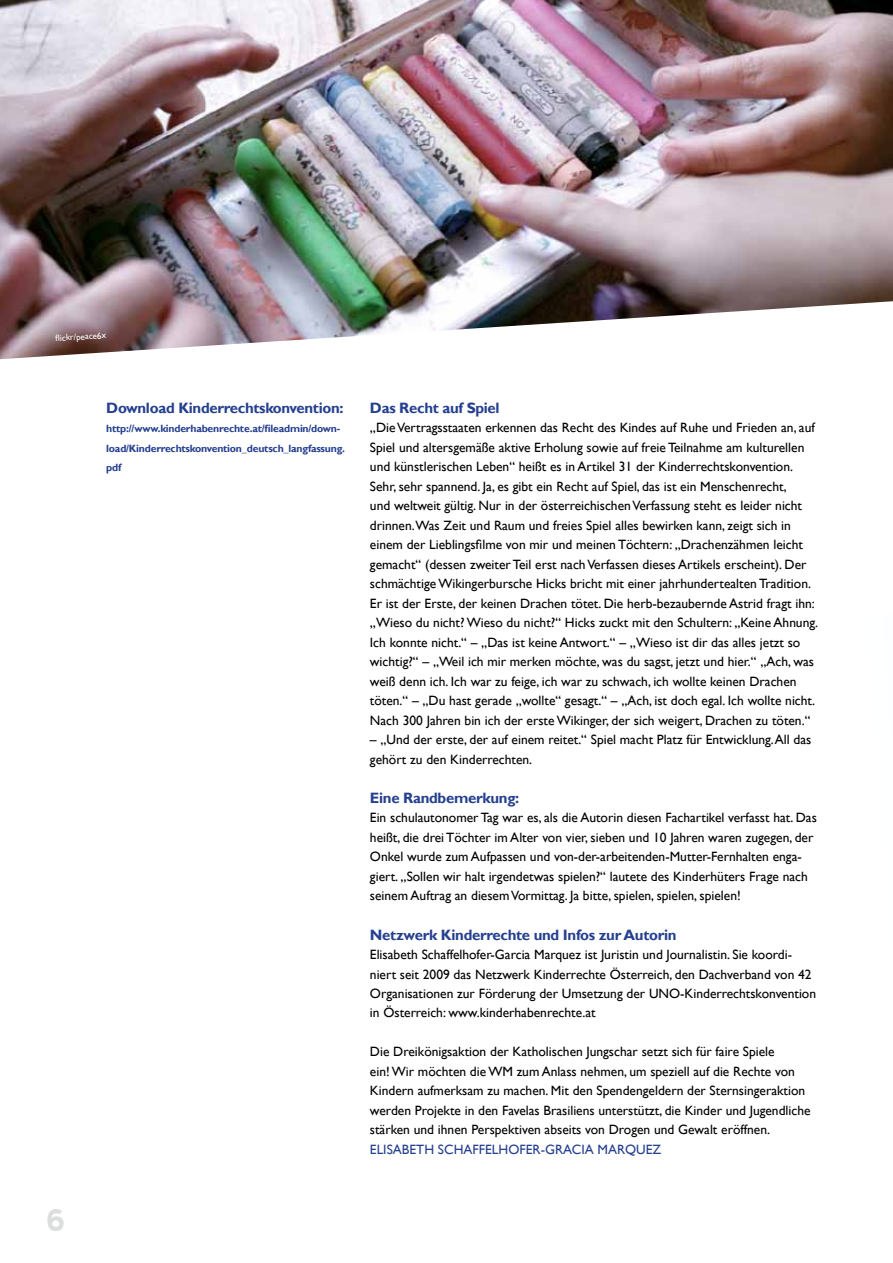
<style>
.page{position:relative;width:893px;height:1263px;background:#fff}
.page>*{position:absolute;margin:0;border:0;box-sizing:border-box;transform-origin:0 0}
.t1{font:700 30px "nevis";color:#dcddde}
.t2{font:700 15px "Gill Sans";letter-spacing:-.02em;color:#25408f}
.t3{font:13.5px/19.5px "Gill Sans";color:#000}
.t4{font:13.5px "Gill Sans";color:#25408f}
.t5{font:700 10.5px/19.5px "Gill Sans";letter-spacing:-.02em;color:#25408f}
.t6{font:9px "Gill Sans";color:#fff}
</style>
<div class="page">
<img style="left:0;top:0;width:893px;height:359px">
<p class="t6" style="left:55px;top:333px;width:52px;rotate:-3deg">fl ickr/peace6x</p>
<p class="t2" style="left:106px;top:399px;width:239px">Download Kinderrechtskonvention:</p>
<p class="t5" style="left:106px;top:419px;width:240px">http://www.kinderhabenrechte.at/fileadmin/down&shy;load/Kinderrechtskonvention_deutsch_langfassung. pdf</p>
<h1 class="t1" style="left:46px;top:1203px;width:22px">6</h1>
<p class="t2" style="left:370px;top:399px;width:131px">Das Recht auf Spiel</p>
<p class="t3" style="left:370px;top:418px;width:450px">„Die Vertragsstaaten erkennen das Recht des Kindes auf Ruhe und Frieden an, auf Spiel und altersgemäße aktive Erholung sowie auf freie Teilnahme am kulturellen und künstlerischen Leben“ heißt es in Artikel 31 der Kinderrechtskonvention.<br>Sehr, sehr spannend. Ja, es gibt ein Recht auf Spiel, das ist ein Menschenrecht,<br>und weltweit gültig. Nur in der österreichischen Verfassung steht es leider nicht drinnen.Was Zeit und Raum und freies Spiel alles bewirken kann, zeigt sich in einem der Lieblingsfilme von mir und meinen Töchtern: „Drachenzähmen leicht gemacht“ (dessen zweiter Teil erst nach Verfassen dieses Artikels erscheint). Der schmächtige Wikingerbursche Hicks bricht mit einer jahrhundertealten Tradition.<br>Er ist der Erste, der keinen Drachen tötet. Die herb-bezaubernde Astrid fragt ihn: „Wieso du nicht? Wieso du nicht?“ Hicks zuckt mit den Schultern: „Keine Ahnung.<br>Ich konnte nicht.“ – „Das ist keine Antwort.“ – „Wieso ist dir das alles jetzt so wichtig?“ – „Weil ich mir merken möchte, was du sagst, jetzt und hier.“ „Ach, was weiß denn ich. Ich war zu feige, ich war zu schwach, ich wollte keinen Drachen töten.“ – „Du hast gerade „wollte“ gesagt.“ – „Ach, ist doch egal. Ich wollte nicht.<br>Nach 300 Jahren bin ich der erste Wikinger, der sich weigert, Drachen zu töten.“</p>
<p class="t3" style="left:370px;top:730px;width:443px">– „Und der erste, der auf einem reitet.“ Spiel macht Platz für Entwicklung. All das gehört zu den Kinderrechten.</p>
<p class="t2" style="left:370px;top:789px;width:151px">Eine Randbemerkung:</p>
<p class="t3" style="left:370px;top:808px;width:448px">Ein schulautonomer Tag war es, als die Autorin diesen Fachartikel verfasst hat. Das heißt, die drei Töchter im Alter von vier, sieben und 10 Jahren waren zugegen, der Onkel wurde zum Aufpassen und von-der-arbeitenden-Mutter-Fernhalten enga&shy;giert. „Sollen wir halt irgendetwas spielen?“ lautete des Kinderhüters Frage nach seinem Auftrag an diesem Vormittag. Ja bitte, spielen, spielen, spielen!</p>
<p class="t2" style="left:370px;top:925px;width:308px">Netzwerk Kinderrechte und Infos zur Autorin</p>
<p class="t3" style="left:370px;top:945px;width:448px">Elisabeth Schaffelhofer-Garcia Marquez ist Juristin und Journalistin. Sie koordi&shy;niert seit 2009 das Netzwerk Kinderrechte Österreich, den Dachverband von 42<br>Organisationen zur Förderung der Umsetzung der UNO-Kinderrechtskonvention in Österreich: www.kinderhabenrechte.at</p>
<p class="t3" style="left:370px;top:1042px;width:442px">Die Dreikönigsaktion der Katholischen Jungschar setzt sich für faire Spiele<br>ein! Wir möchten die WM zum Anlass nehmen, um speziell auf die Rechte von Kindern aufmerksam zu machen. Mit den Spendengeldern der Sternsingeraktion werden Projekte in den Favelas Brasiliens unterstützt, die Kinder und Jugendliche stärken und ihnen Perspektiven abseits von Drogen und Gewalt eröffnen.</p>
<p class="t4" style="left:370px;top:1141px;width:293px">ELISABETH SCHAFFELHOFER-GRACIA MARQUEZ</p>
</div>
